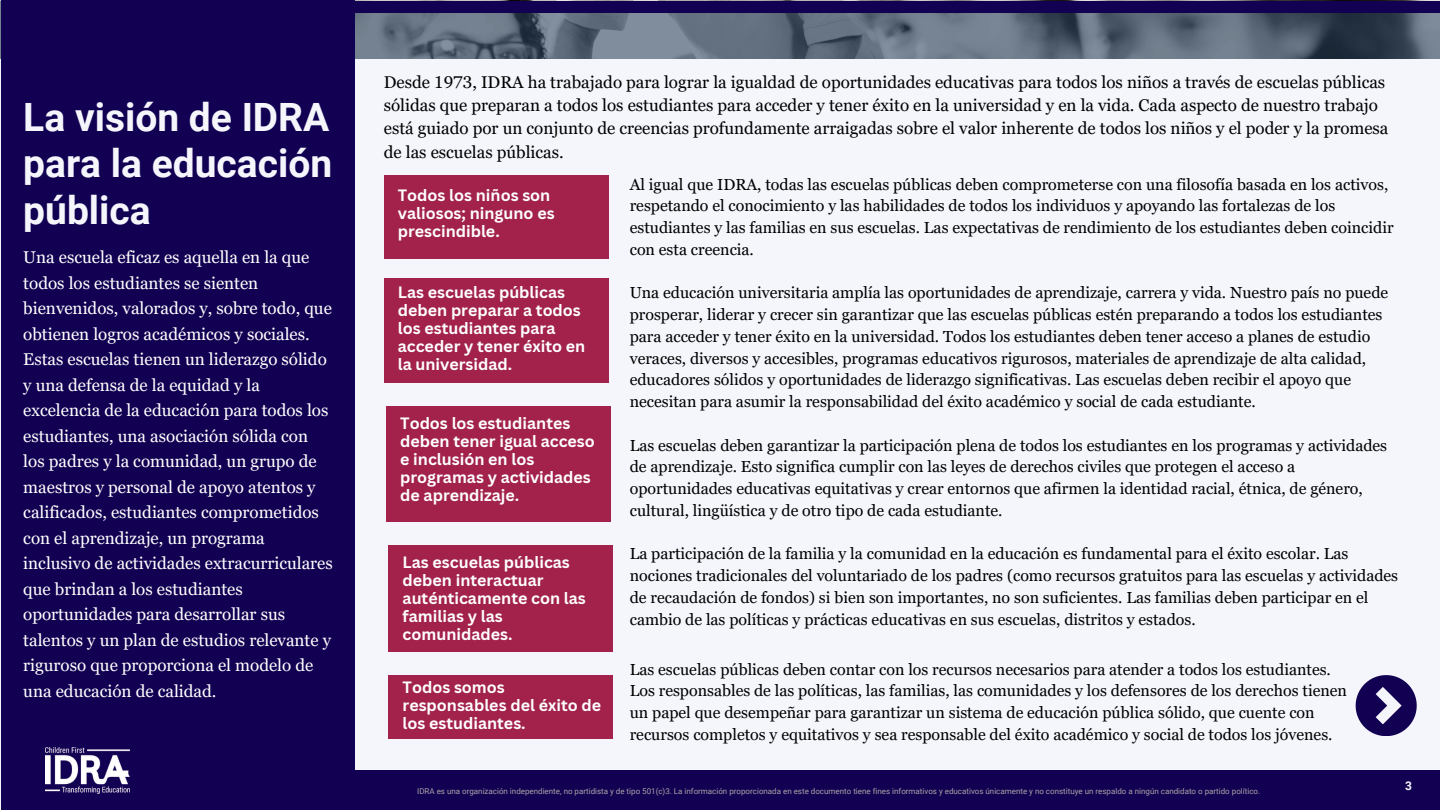
<style>
.page{position:relative;width:1440px;height:810px;background:#f4f6fc}
.page>*{position:absolute;margin:0;border:0;box-sizing:border-box;transform-origin:0 0}
.t1{font:700 39px/46.1px "Roboto";color:#f4f6fc;text-align:justify}
.t2{font:17px/25.5px "Georgia Pro";color:#fff}
.t3{font:17px/23.2px "Georgia Pro";color:#000}
.t4{font:16px/21.8px "Georgia Pro";color:#000}
.t5{font:700 16px/18px "Canva Sans";color:#fff}
.t6{font:700 12px "Roboto";color:#f4f6fc}
.t7{font:8px "Roboto";color:#a6a6a6}
</style>
<div class="page">
<svg style="left:1356px;top:675px;width:60px;height:61px"></svg>
<div style="left:384px;top:175px;width:224px;height:84px;background:#a2224c"></div>
<div style="left:384px;top:278px;width:224px;height:104px;background:#a2224c"></div>
<div style="left:386px;top:406px;width:225px;height:115px;background:#a2224c"></div>
<div style="left:389px;top:545px;width:224px;height:106px;background:#a2224c"></div>
<div style="left:389px;top:675px;width:224px;height:64px;background:#a2224c"></div>
<svg style="left:0;top:1px;width:1440px;height:57px;background:#5c6a79"></svg>
<div style="left:2px;top:0;width:353px;height:810px;background:#120052"></div>
<img style="left:46px;top:747px;width:84px;height:46px">
<div style="left:351px;top:770px;width:1089px;height:40px;background:#120052"></div>
<div style="left:2px;top:1px;width:1438px;height:12px;background:#120052"></div>
<p class="t1" style="left:23px;top:95px;width:311px">La visión de IDRA para la educación pública</p>
<h2 class="t2" style="left:23px;top:245px;width:311px">Una escuela eficaz es aquella en la que todos los estudiantes se sienten bienvenidos, valorados y, sobre todo, que obtienen logros académicos y sociales.<br>Estas escuelas tienen un liderazgo sólido y una defensa de la equidad y la excelencia de la educación para todos los estudiantes, una asociación sólida con los padres y la comunidad, un grupo de maestros y personal de apoyo atentos y calificados, estudiantes comprometidos con el aprendizaje, un programa inclusivo de actividades extracurriculares que brindan a los estudiantes oportunidades para desarrollar sus talentos y un plan de estudios relevante y riguroso que proporciona el modelo de una educación de calidad.</h2>
<h3 class="t3" style="left:384px;top:70px;width:1006px">Desde 1973, IDRA ha trabajado para lograr la igualdad de oportunidades educativas para todos los niños a través de escuelas públicas sólidas que preparan a todos los estudiantes para acceder y tener éxito en la universidad y en la vida. Cada aspecto de nuestro trabajo está guiado por un conjunto de creencias profundamente arraigadas sobre el valor inherente de todos los niños y el poder y la promesa de las escuelas públicas.</h3>
<h3 class="t4" style="left:630px;top:173px;width:765px">Al igual que IDRA, todas las escuelas públicas deben comprometerse con una filosofía basada en los activos, respetando el conocimiento y las habilidades de todos los individuos y apoyando las fortalezas de los estudiantes y las familias en sus escuelas. Las expectativas de rendimiento de los estudiantes deben coincidir con esta creencia.</h3>
<h3 class="t4" style="left:630px;top:282px;width:760px">Una educación universitaria amplía las oportunidades de aprendizaje, carrera y vida. Nuestro país no puede prosperar, liderar y crecer sin garantizar que las escuelas públicas estén preparando a todos los estudiantes para acceder y tener éxito en la universidad. Todos los estudiantes deben tener acceso a planes de estudio veraces, diversos y accesibles, programas educativos rigurosos, materiales de aprendizaje de alta calidad, educadores sólidos y oportunidades de liderazgo significativas. Las escuelas deben recibir el apoyo que necesitan para asumir la responsabilidad del éxito académico y social de cada estudiante.</h3>
<h3 class="t4" style="left:630px;top:434px;width:759px">Las escuelas deben garantizar la participación plena de todos los estudiantes en los programas y actividades de aprendizaje. Esto significa cumplir con las leyes de derechos civiles que protegen el acceso a oportunidades educativas equitativas y crear entornos que afirmen la identidad racial, étnica, de género, cultural, lingüística y de otro tipo de cada estudiante.</h3>
<h3 class="t4" style="left:630px;top:543px;width:770px">La participación de la familia y la comunidad en la educación es fundamental para el éxito escolar. Las nociones tradicionales del voluntariado de los padres (como recursos gratuitos para las escuelas y actividades de recaudación de fondos) si bien son importantes, no son suficientes. Las familias deben participar en el cambio de las políticas y prácticas educativas en sus escuelas, distritos y estados.</h3>
<h2 class="t5" style="left:398px;top:186px;width:158px">Todos los niños son valiosos; ninguno es prescindible.</h2>
<h2 class="t5" style="left:398px;top:283px;width:189px">Las escuelas públicas deben preparar a todos los estudiantes para acceder y tener éxito en la universidad.</h2>
<h1 class="t5" style="left:400px;top:414px;width:196px">Todos los estudiantes deben tener igual acceso e inclusión en los programas y actividades de aprendizaje.</h1>
<h3 class="t5" style="left:403px;top:552px;width:185px">Las escuelas públicas deben interactuar auténticamente con las familias y las comunidades.</h3>
<h2 class="t5" style="left:403px;top:678px;width:200px">Todos somos responsables del éxito de los estudiantes.</h2>
<h3 class="t4" style="left:630px;top:658px;width:719px">Las escuelas públicas deben contar con los recursos necesarios para atender a todos los estudiantes.<br>Los responsables de las políticas, las familias, las comunidades y los defensores de los derechos tienen un papel que desempeñar para garantizar un sistema de educación pública sólido, que cuente con recursos completos y equitativos y sea responsable del éxito académico y social de todos los jóvenes.</h3>
<h2 class="t7" style="left:417px;top:786px;width:845px">IDRA es una organización independiente, no partidista y de tipo 501(c)3. La información proporcionada en este documento tiene fines informativos y educativos únicamente y no constituye un respaldo a ningún candidato o partido político.</h2>
<p class="t6" style="left:1405px;top:779px;width:8px">3</p>
</div>
